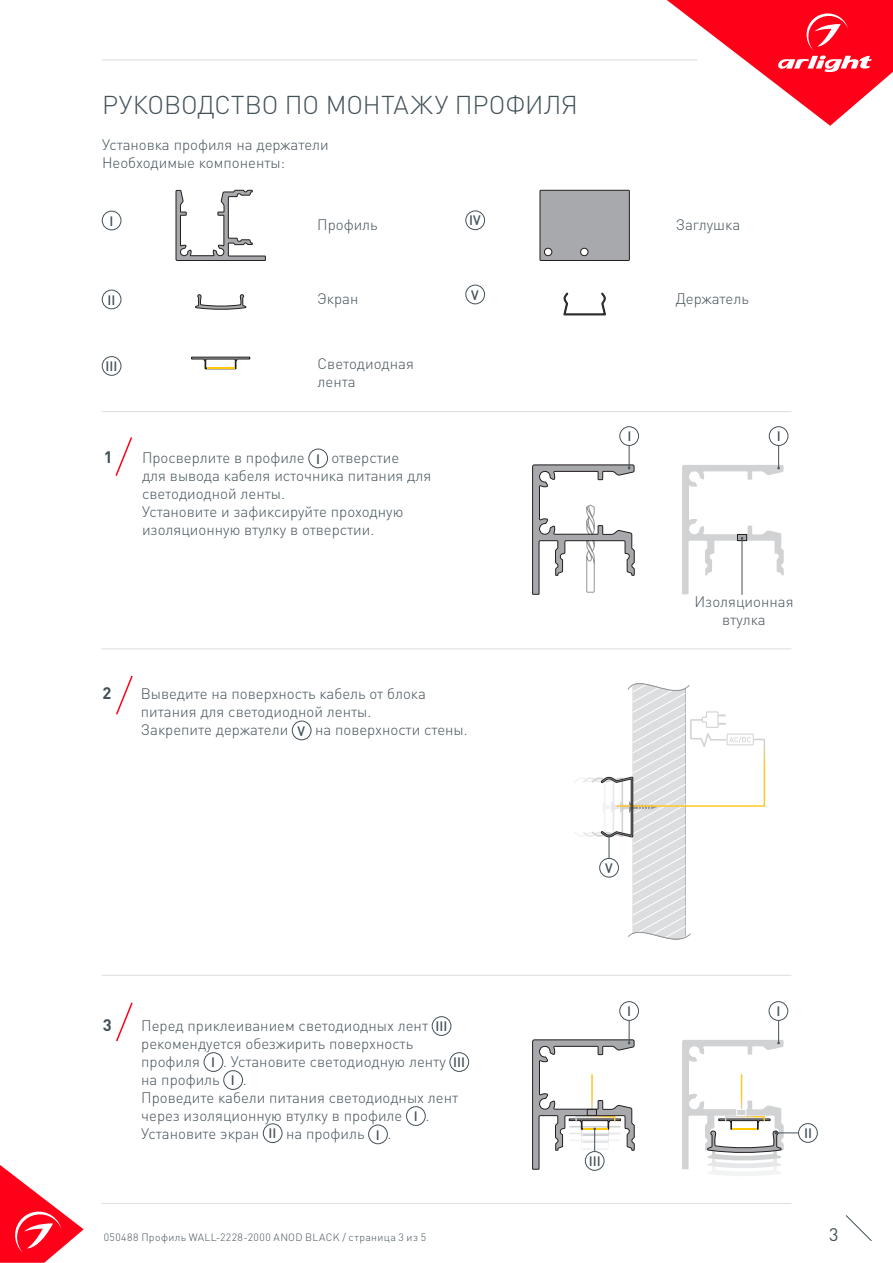
<style>
.page{position:relative;width:893px;height:1263px;background:#fff}
.page>*{position:absolute;margin:0;border:0;box-sizing:border-box;transform-origin:0 0}
.t1{font:300 25.5px "DIN Pro";letter-spacing:-.005em;color:#425159}
.t2{font:18px "DIN Pro";color:#425159}
.t3{font:700 16.5px "DIN Pro";color:#425159}
.t4{font:300 15px/18px "DIN Pro";color:#425159}
.t5{font:500 13.5px "DIN Pro";color:#425159}
.t6{font:300 10.5px "DIN Pro";letter-spacing:.04em;color:#425159}
</style>
<div class="page">
<svg style="left:0;top:1165px;width:84px;height:98px"></svg>
<svg style="left:845px;top:1215px;width:27px;height:26px"></svg>
<svg style="left:667px;top:0;width:226px;height:126px"></svg>
<hr style="left:102px;top:60px;width:595px;height:1px;background:#dcdddf">
<svg style="left:191px;top:357px;width:59px;height:12px"></svg>
<hr style="left:207px;top:367px;width:27px;height:2px;background:#ffc800">
<div style="left:102px;top:211px;width:19px;height:19px;border:1px solid #425159;border-radius:50%"></div>
<div style="left:102px;top:356px;width:19px;height:19px;border:1px solid #425159;border-radius:50%"></div>
<div style="left:466px;top:211px;width:19px;height:19px;border:1px solid #425159;border-radius:50%"></div>
<div style="left:466px;top:285px;width:19px;height:19px;border:1px solid #425159;border-radius:50%"></div>
<div style="left:102px;top:290px;width:19px;height:19px;border:1px solid #425159;border-radius:50%"></div>
<hr style="left:102px;top:411px;width:689px;height:1px;background:#dcdddf">
<hr style="left:102px;top:648px;width:689px;height:1px;background:#dcdddf">
<hr style="left:102px;top:975px;width:689px;height:1px;background:#dcdddf">
<hr style="left:102px;top:1203px;width:689px;height:1px;background:#dcdddf">
<div style="left:309px;top:449px;width:19px;height:19px;border:1px solid #425159;border-radius:50%"></div>
<svg style="left:115px;top:437px;width:18px;height:39px"></svg>
<div style="left:292px;top:721px;width:19px;height:19px;border:1px solid #425159;border-radius:50%"></div>
<svg style="left:116px;top:675px;width:17px;height:40px"></svg>
<svg style="left:176px;top:190px;width:90px;height:71px"></svg>
<svg style="left:195px;top:294px;width:51px;height:16px"></svg>
<svg style="left:540px;top:190px;width:90px;height:71px;background:#a2a3a7"></svg>
<svg style="left:563px;top:293px;width:43px;height:23px"></svg>
<svg style="left:116px;top:1002px;width:17px;height:40px"></svg>
<div style="left:432px;top:1016px;width:19px;height:19px;border:1px solid #425159;border-radius:50%"></div>
<div style="left:204px;top:1052px;width:19px;height:19px;border:1px solid #425159;border-radius:50%"></div>
<div style="left:450px;top:1052px;width:19px;height:19px;border:1px solid #425159;border-radius:50%"></div>
<div style="left:224px;top:1070px;width:19px;height:19px;border:1px solid #425159;border-radius:50%"></div>
<div style="left:406px;top:1106px;width:19px;height:19px;border:1px solid #425159;border-radius:50%"></div>
<div style="left:263px;top:1123px;width:19px;height:20px;border:1px solid #425159;border-radius:50%"></div>
<div style="left:368px;top:1125px;width:20px;height:19px;border:1px solid #425159;border-radius:50%"></div>
<div style="left:620px;top:1001px;width:19px;height:19px;border:1px solid #425159;border-radius:50%"></div>
<div style="left:769px;top:1001px;width:19px;height:19px;border:1px solid #425159;border-radius:50%"></div>
<div style="left:769px;top:426px;width:19px;height:20px;border:1px solid #425159;border-radius:50%"></div>
<div style="left:620px;top:426px;width:19px;height:20px;border:1px solid #425159;border-radius:50%"></div>
<svg style="left:574px;top:683px;width:192px;height:257px"></svg>
<div style="left:585px;top:1151px;width:19px;height:19px;border:1px solid #425159;border-radius:50%"></div>
<hr style="left:742px;top:539px;width:1px;height:56px;background:#425159">
<div style="left:798px;top:1123px;width:19px;height:19px;border:1px solid #425159;border-radius:50%"></div>
<svg style="left:682px;top:1006px;width:116px;height:170px"></svg>
<svg style="left:532px;top:432px;width:103px;height:163px"></svg>
<svg style="left:682px;top:432px;width:102px;height:162px"></svg>
<svg style="left:532px;top:1006px;width:103px;height:163px"></svg>
<p class="t1" style="left:102px;top:87px;width:477px">РУКОВОДСТВО ПО МОНТАЖУ ПРОФИЛЯ</p>
<p class="t4" style="left:102px;top:134px;width:228px">Установка профиля на держатели</p>
<p class="t4" style="left:102px;top:152px;width:185px">Необходимые компоненты:</p>
<p class="t5" style="left:109px;top:212px;width:5px">I</p>
<p class="t4" style="left:317px;top:215px;width:62px">Профиль</p>
<p class="t5" style="left:107px;top:291px;width:9px">II</p>
<p class="t4" style="left:317px;top:289px;width:43px">Экран</p>
<p class="t5" style="left:105px;top:357px;width:13px">III</p>
<p class="t4" style="left:318px;top:354px;width:98px">Cветодиодная</p>
<p class="t4" style="left:318px;top:372px;width:40px">лента</p>
<p class="t3" style="left:104px;top:446px;width:10px">1</p>
<p class="t4" style="left:142px;top:448px;width:164px">Просверлите в профиле</p>
<p class="t5" style="left:316px;top:449px;width:5px">I</p>
<p class="t4" style="left:142px;top:448px;width:291px;text-indent:190px">отверстие<br>для вывода кабеля источника питания для светодиодной ленты.<br>Установите и зафиксируйте проходную изоляционную втулку в отверстии.</p>
<p class="t5" style="left:469px;top:211px;width:13px">IV</p>
<p class="t5" style="left:471px;top:286px;width:9px">V</p>
<p class="t3" style="left:103px;top:682px;width:10px">2</p>
<p class="t4" style="left:141px;top:684px;width:287px">Выведите на поверхность кабель от блока питания для светодиодной ленты.<br>Закрепите держатели</p>
<p class="t5" style="left:298px;top:721px;width:9px">V</p>
<p class="t4" style="left:315px;top:720px;width:154px">на поверхности стены.</p>
<p class="t3" style="left:103px;top:1013px;width:10px">3</p>
<p class="t4" style="left:141px;top:1015px;width:288px">Перед приклеиванием светодиодных лент</p>
<p class="t5" style="left:435px;top:1017px;width:13px">III</p>
<p class="t4" style="left:141px;top:1033px;width:273px">рекомендуется обезжирить поверхность профиля</p>
<p class="t5" style="left:211px;top:1053px;width:5px">I</p>
<p class="t4" style="left:223px;top:1051px;width:224px">. Установите светодиодную ленту</p>
<p class="t5" style="left:453px;top:1053px;width:13px">III</p>
<p class="t4" style="left:141px;top:1069px;width:80px">на профиль</p>
<p class="t5" style="left:231px;top:1071px;width:5px">I</p>
<p class="t4" style="left:141px;top:1069px;width:319px;text-indent:101px">.<br>Проведите кабели питания светодиодных лент через изоляционную втулку в профиле</p>
<p class="t5" style="left:414px;top:1107px;width:5px">I</p>
<p class="t4" style="left:425px;top:1105px;width:5px">.</p>
<p class="t4" style="left:141px;top:1123px;width:120px">Установите экран</p>
<p class="t5" style="left:269px;top:1124px;width:9px">II</p>
<p class="t4" style="left:286px;top:1123px;width:80px">на профиль</p>
<p class="t5" style="left:376px;top:1125px;width:5px">I</p>
<p class="t4" style="left:388px;top:1123px;width:5px">.</p>
<p class="t5" style="left:605px;top:859px;width:9px">V</p>
<p class="t4" style="left:676px;top:215px;width:66px">Заглушка</p>
<p class="t4" style="left:676px;top:289px;width:75px">Держатель</p>
<p class="t4" style="left:694px;top:592px;width:101px;text-align:center">Изоляционная втулка</p>
<p class="t6" style="left:104px;top:1230px;width:324px">050488 Профиль WALL-2228-2000 ANOD BLACK / страница 3 из 5</p>
<p class="t2" style="left:829px;top:1222px;width:11px">3</p>
</div>
